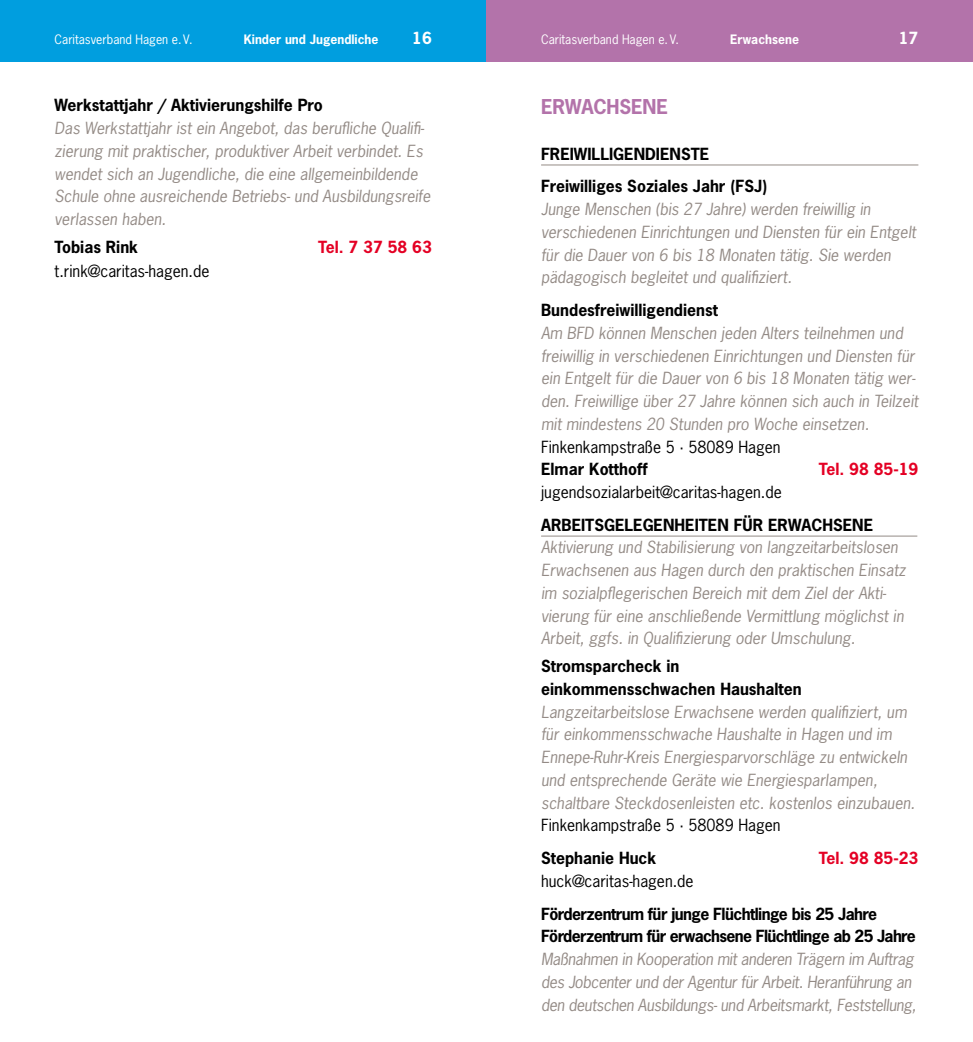
<style>
.page{position:relative;width:973px;height:1042px;background:#fff}
.page>*{position:absolute;margin:0;border:0;box-sizing:border-box;transform-origin:0 0}
.t1{font:700 19.25px "News Gothic Std";letter-spacing:-.01em;color:#b373aa}
.t2{font:italic 15.75px/22.8px "News Gothic Std";color:#948b86}
.t3{font:700 15.75px/32.7px "News Gothic Std";color:#000}
.t4{font:italic 15.75px/22.8px "News Gothic Std";letter-spacing:-.02em;color:#948b86}
.t5{font:15.75px "News Gothic Std";color:#000}
.t6{font:700 15.75px/22.8px "News Gothic Std";letter-spacing:-.04em;color:#000}
.t7{font:700 15.75px "News Gothic Std";color:#e40024}
.t8{font:700 15.75px "News Gothic Std";color:#fff}
.t9{font:12.25px "News Gothic Std";color:#fff}
.t10{font:700 12.25px "News Gothic Std";color:#fff}
</style>
<div class="page">
<hr style="left:541px;top:165px;width:377px;height:1px;background:#948b86">
<hr style="left:541px;top:536px;width:376px;height:1px;background:#948b86">
<div style="left:0;top:0;width:486px;height:61px;background:#009edf"></div>
<div style="left:486px;top:0;width:486px;height:61px;background:#b373aa"></div>
<p class="t9" style="left:55px;top:32px;width:139px">Caritasverband Hagen e.V.</p>
<p class="t10" style="left:244px;top:31px;width:136px">Kinder und Jugendliche</p>
<p class="t8" style="left:412px;top:28px;width:21px">16</p>
<p class="t9" style="left:541px;top:32px;width:139px">Caritasverband Hagen e.V.</p>
<p class="t10" style="left:730px;top:31px;width:70px">Erwachsene</p>
<p class="t8" style="left:898px;top:28px;width:21px">17</p>
<p class="t3" style="left:55px;top:89px;width:269px">Werkstattjahr / Aktivierungshilfe Pro</p>
<p class="t2" style="left:55px;top:117px;width:377px">Das Werkstattjahr ist ein Angebot, das berufliche Qualifi&shy;zierung mit praktischer, produktiver Arbeit verbindet. Es wendet sich an Jugendliche, die eine allgemeinbildende Schule ohne ausreichende Betriebs- und Ausbildungsreife verlassen haben.</p>
<p class="t3" style="left:55px;top:230px;width:85px">Tobias Rink</p>
<p class="t7" style="left:318px;top:237px;width:115px">Tel. 7 37 58 63</p>
<p class="t5" style="left:55px;top:261px;width:156px">t.rink@caritas-hagen.de</p>
<p class="t1" style="left:541px;top:94px;width:128px">ERWACHSENE</p>
<p class="t3" style="left:541px;top:137px;width:228px">FREIWILLIGENDIENSTE<br>Freiwilliges Soziales Jahr (FSJ)</p>
<p class="t2" style="left:541px;top:198px;width:376px">Junge Menschen (bis 27 Jahre) werden freiwillig in verschiedenen Einrichtungen und Diensten für ein Entgelt für die Dauer von 6 bis 18 Monaten tätig. Sie werden pädagogisch begleitet und qualifiziert.</p>
<p class="t3" style="left:541px;top:293px;width:178px">Bundesfreiwilligendienst</p>
<p class="t2" style="left:541px;top:322px;width:378px">Am BFD können Menschen jeden Alters teilnehmen und freiwillig in verschiedenen Einrichtungen und Diensten für ein Entgelt für die Dauer von 6 bis 18 Monaten tätig wer&shy;den. Freiwillige über 27 Jahre können sich auch in Teilzeit mit mindestens 20 Stunden pro Woche einsetzen.</p>
<p class="t5" style="left:541px;top:436px;width:241px">Finkenkampstraße 5 · 58089 Hagen</p>
<p class="t3" style="left:541px;top:453px;width:108px">Elmar Kotthoff</p>
<p class="t7" style="left:818px;top:459px;width:101px">Tel. 98 85-19</p>
<p class="t5" style="left:541px;top:482px;width:242px">jugendsozialarbeit@caritas-hagen.de</p>
<p class="t3" style="left:541px;top:508px;width:333px">ARBEITSGELEGENHEITEN FÜR ERWACHSENE</p>
<p class="t2" style="left:541px;top:536px;width:366px">Aktivierung und Stabilisierung von langzeitarbeitslosen Erwachsenen aus Hagen durch den praktischen Einsatz im sozialpflegerischen Bereich mit dem Ziel der Akti&shy;vierung für eine anschließende Vermittlung möglichst in Arbeit, ggfs. in Qualifizierung oder Umschulung.</p>
<p class="t3" style="left:541px;top:654px;width:262px;line-height:22.8px">Stromsparcheck in einkommensschwachen Haushalten</p>
<p class="t2" style="left:541px;top:701px;width:375px">Langzeitarbeitslose Erwachsene werden qualifiziert, um für einkommensschwache Haushalte in Hagen und im Ennepe-Ruhr-Kreis Energiesparvorschläge zu entwickeln und entsprechende Geräte wie Energiesparlampen, schaltbare Steckdosenleisten etc. kostenlos einzubauen.</p>
<p class="t5" style="left:541px;top:815px;width:241px">Finkenkampstraße 5 · 58089 Hagen</p>
<p class="t3" style="left:541px;top:841px;width:116px">Stephanie Huck</p>
<p class="t7" style="left:818px;top:848px;width:101px">Tel. 98 85-23</p>
<p class="t5" style="left:541px;top:871px;width:154px">huck@caritas-hagen.de</p>
<p class="t6" style="left:541px;top:902px;width:376px">Förderzentrum für junge Flüchtlinge bis 25 Jahre<br>Förderzentrum für erwachsene Flüchtlinge ab 25 Jahre</p>
<p class="t4" style="left:541px;top:948px;width:377px">Maßnahmen in Kooperation mit anderen Trägern im Auftrag des Jobcenter und der Agentur für Arbeit. Heranführung an den deutschen Ausbildungs- und Arbeitsmarkt, Feststellung,</p>
</div>
